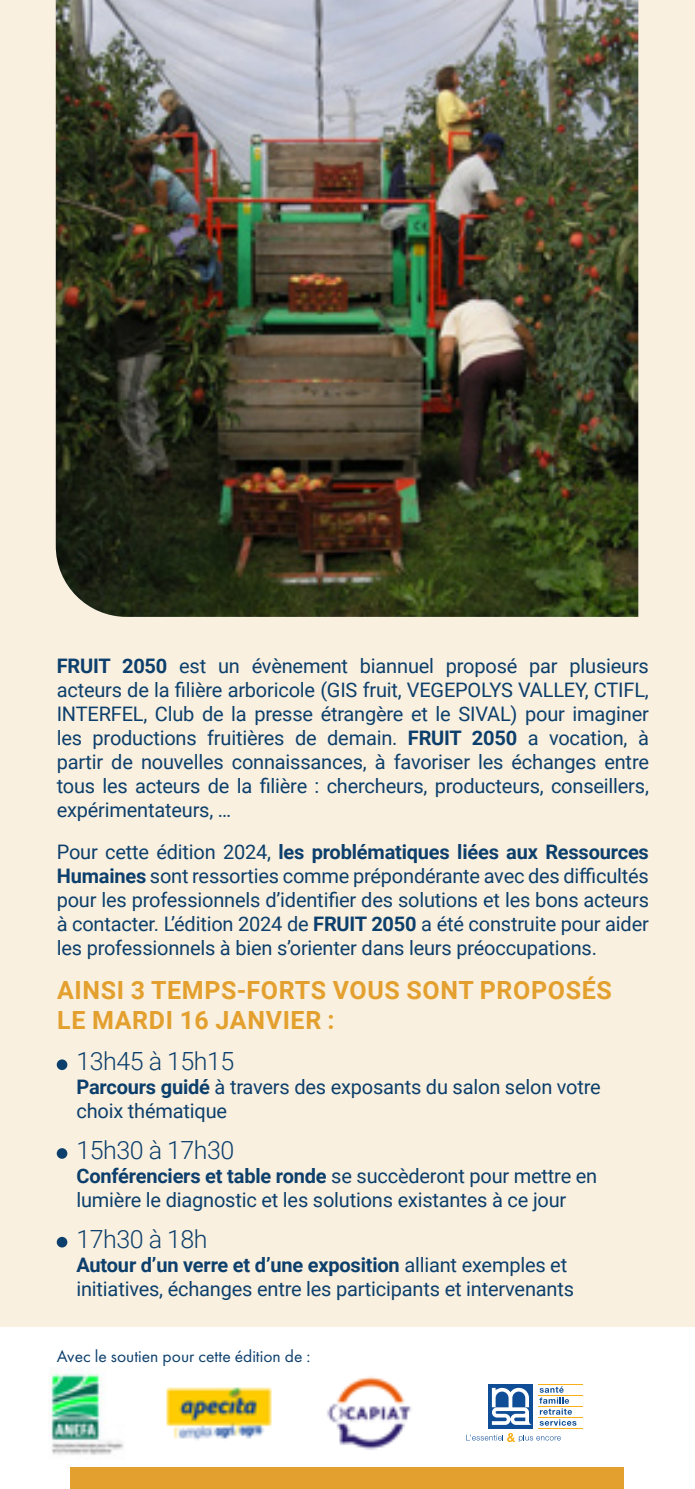
<style>
.page{position:relative;width:695px;height:1489px;background:#fff}
.page>*{position:absolute;margin:0;border:0;box-sizing:border-box;transform-origin:0 0}
.t1{font:700 25px/30px "Roboto";letter-spacing:.025em;color:#e3a02e}
.t2{font:300 25px "Roboto";letter-spacing:-.02em;color:#0c3f6c}
.t3{font:20px/24px "Roboto";letter-spacing:-.01em;color:#0c3f6c}
.t4{font:17.5px "Futura PT";color:#0c3f6c}
.s1{font-weight:700}
</style>
<div class="page">
<div style="left:0;top:0;width:694px;height:1327px;background:#faf0df"></div>
<img style="left:56px;top:0;width:582px;height:617px">
<div style="left:57px;top:1059px;width:10px;height:10px;background:#0c3f6c;border-radius:50%"></div>
<div style="left:57px;top:1148px;width:10px;height:10px;background:#0c3f6c;border-radius:50%"></div>
<div style="left:57px;top:1236px;width:10px;height:11px;background:#0c3f6c;border-radius:50%"></div>
<div style="left:71px;top:1467px;width:553px;height:21px;background:#e3a02e"></div>
<img style="left:48px;top:1370px;width:76px;height:85px">
<img style="left:327px;top:1376px;width:85px;height:74px">
<img style="left:166px;top:1387px;width:106px;height:54px">
<svg style="left:539px;top:1386px;width:37px;height:39px"></svg>
<hr style="left:538px;top:1383px;width:45px;height:1px;background:#faaf18">
<hr style="left:538px;top:1394px;width:45px;height:1px;background:#faaf18">
<hr style="left:538px;top:1405px;width:45px;height:1px;background:#faaf18">
<hr style="left:538px;top:1416px;width:45px;height:1px;background:#faaf18">
<hr style="left:538px;top:1427px;width:45px;height:1px;background:#faaf18">
<div style="left:488px;top:1383px;width:44px;height:45px;background:linear-gradient(to right,#0f4d96,#0f4d96)"></div>
<svg style="left:492px;top:1387px;width:40px;height:37px"></svg>
<svg style="left:466px;top:1433px;width:94px;height:8px"></svg>
<p class="t3" style="left:57px;top:652px;width:593px;text-align:justify"><span class="s1">FRUIT 2050</span> est un évènement biannuel proposé par plusieurs acteurs de la filière arboricole (GIS fruit, VEGEPOLYS VALLEY, CTIFL, INTERFEL, Club de la presse étrangère et le SIVAL) pour imaginer les productions fruitières de demain. <span class="s1">FRUIT 2050</span> a vocation, à partir de nouvelles connaissances, à favoriser les échanges entre tous les acteurs de la filière : chercheurs, producteurs, conseillers, expérimentateurs, …</p>
<p class="t3" style="left:57px;top:839px;width:593px;text-align:justify">Pour cette édition 2024, <span class="s1">les problématiques liées aux Ressources Humaines</span> sont ressorties comme prépondérante avec des difficultés pour les professionnels d’identifier des solutions et les bons acteurs à contacter. L’édition 2024 de <span class="s1">FRUIT 2050</span> a été construite pour aider les professionnels à bien s’orienter dans leurs préoccupations.</p>
<p class="t1" style="left:57px;top:974px;width:556px">AINSI 3 TEMPS-FORTS VOUS SONT PROPOSÉS<br>LE MARDI 16 JANVIER :</p>
<p class="t2" style="left:76px;top:1043px;width:159px">13h45 à 15h15</p>
<p class="t3" style="left:76px;top:1074px;width:526px"><span class="s1">Parcours guidé</span> à travers des exposants du salon selon votre choix thématique</p>
<p class="t2" style="left:76px;top:1132px;width:159px">15h30 à 17h30</p>
<p class="t3" style="left:76px;top:1162px;width:522px"><span class="s1">Conférenciers et table ronde</span> se succèderont pour mettre en lumière le diagnostic et les solutions existantes à ce jour</p>
<p class="t2" style="left:76px;top:1220px;width:133px">17h30 à 18h</p>
<p class="t3" style="left:76px;top:1251px;width:499px"><span class="s1">Autour d’un verre et d’une exposition</span> alliant exemples et initiatives, échanges entre les participants et intervenants</p>
<p class="t4" style="left:57px;top:1345px;width:255px">Avec le soutien pour cette édition de :</p>
</div>
